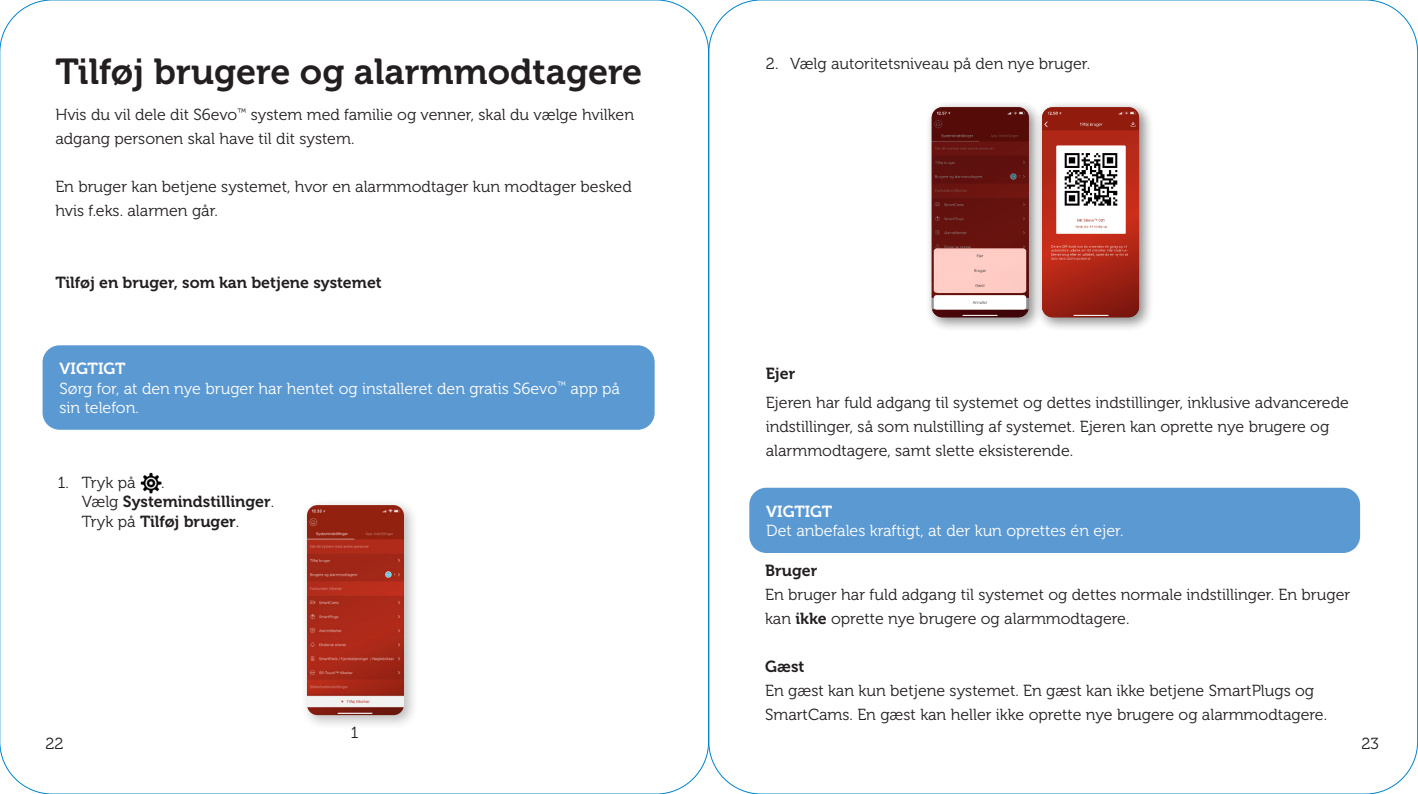
<style>
.page{position:relative;width:1418px;height:794px;background:#fff}
.page>*{position:absolute;margin:0;border:0;box-sizing:border-box;transform-origin:0 0}
.Overskrift{font:36px "Museo 700";color:#231f20}
.Brødtekst{font:16px/24px "Museo 300";color:#231f20}
.Brødtekst__hvid_teks{font:16px/19.2px "Museo 300";color:#fff}
.Bullets{font:16px/19.2px "Museo 700";color:#231f20}
.Bullets-2{font:16px "Museo 300";color:#231f20}
.Brødtekst-2{font:16px "Museo 700";color:#231f20}
.Overskrift__Hvid_tek{font:16px "Museo 700";color:#fff}
.s1{font-family:"Museo 300"}
.s2{font-family:"Museo 700"}
</style>
<div class="page">
<div style="left:300px;top:498px;width:119px;height:232px;background:#231f20;opacity:.3"></div>
<img style="left:307px;top:505px;width:97px;height:210px">
<div style="left:924px;top:100px;width:119px;height:232px;background:#231f20;opacity:.3"></div>
<div style="left:1035px;top:100px;width:118px;height:232px;background:#231f20;opacity:.3"></div>
<div style="left:43px;top:345px;width:611px;height:85px;background:#5b99d2;border-radius:17px"></div>
<div style="left:749px;top:488px;width:610px;height:65px;background:#5b99d2;border-radius:17px"></div>
<img style="left:140px;top:473px;width:21px;height:20px">
<p class="Overskrift" style="left:55px;top:51px;width:588px">Tilføj brugere og alarmmodtagere</p>
<p class="Brødtekst" style="left:55px;top:103px;width:580px">Hvis du vil dele dit S6evo<sup>™</sup> system med familie og venner, skal du vælge hvilken adgang personen skal have til dit system.</p>
<p class="Brødtekst" style="left:55px;top:175px;width:578px">En bruger kan betjene systemet, hvor en alarmmodtager kun modtager besked hvis f.eks. alarmen går.</p>
<p class="Brødtekst-2" style="left:55px;top:274px;width:328px">Tilføj en bruger, som kan betjene systemet</p>
<p class="Overskrift__Hvid_tek" style="left:60px;top:360px;width:68px">VIGTIGT</p>
<p class="Brødtekst__hvid_teks" style="left:60px;top:379px;width:562px">Sørg for, at den nye bruger har hentet og installeret den gratis S6evo<sup>™</sup> app på sin telefon.</p>
<p class="Bullets-2" style="left:58px;top:474px;width:79px">1. Tryk på</p>
<p class="Bullets-2" style="left:161px;top:474px;width:5px">.</p>
<p class="Bullets" style="left:82px;top:492px;width:194px"><span class="s1">Vælg</span> Systemindstillinger<span class="s1">.<br>Tryk på</span> Tilføj bruger<span class="s1">.</span></p>
<p class="Bullets-2" style="left:766px;top:55px;width:325px">2. Vælg autoritetsniveau på den nye bruger.</p>
<p class="Bullets" style="left:765px;top:363px;width:31px">Ejer</p>
<p class="Brødtekst" style="left:765px;top:391px;width:584px">Ejeren har fuld adgang til systemet og dettes indstillinger, inklusive advancerede indstillinger, så som nulstilling af systemet. Ejeren kan oprette nye brugere og alarmmodtagere, samt slette eksisterende.</p>
<p class="Overskrift__Hvid_tek" style="left:766px;top:502px;width:68px">VIGTIGT</p>
<p class="Brødtekst__hvid_teks" style="left:766px;top:521px;width:359px">Det anbefales kraftigt, at der kun oprettes én ejer.</p>
<p class="Brødtekst-2" style="left:765px;top:562px;width:54px">Bruger</p>
<p class="Brødtekst" style="left:765px;top:583px;width:586px">En bruger har fuld adgang til systemet og dettes normale indstillinger. En bruger kan <span class="s2">ikke</span> oprette nye brugere og alarmmodtagere.</p>
<p class="Brødtekst-2" style="left:765px;top:658px;width:41px">Gæst</p>
<p class="Brødtekst" style="left:765px;top:679px;width:563px">En gæst kan kun betjene systemet. En gæst kan ikke betjene SmartPlugs og<br>SmartCams. En gæst kan heller ikke oprette nye brugere og alarmmodtagere.</p>
<p class="Brødtekst" style="left:351px;top:721px;width:9px">1</p>
<p class="Brødtekst" style="left:45px;top:732px;width:20px">22</p>
<p class="Brødtekst" style="left:1361px;top:732px;width:19px">23</p>
</div>
